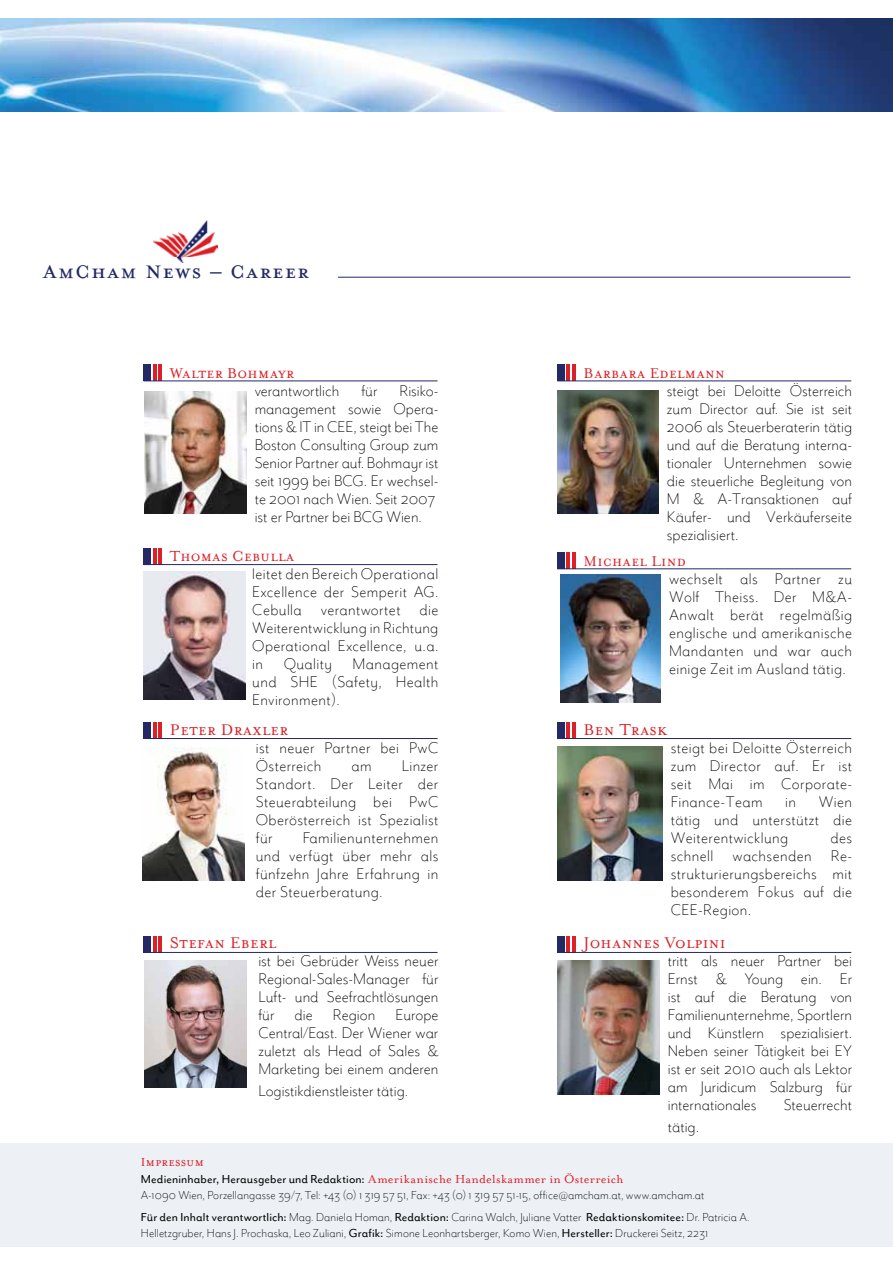
<style>
.page{position:relative;width:893px;height:1263px;background:#fff}
.page>*{position:absolute;margin:0;border:0;box-sizing:border-box;transform-origin:0 0}
.t1{font:28.5px "Mrs Eaves Petite Caps";letter-spacing:.03em;color:#232964}
.t2{font:18px/18px "Mr Eaves Mod Alt L";letter-spacing:.01em;color:#000;text-align:justify}
.t3{font:18px "Mrs Eaves Small Caps";letter-spacing:.02em;color:#da2128}
.t4{font:16.5px "Mrs Eaves Small Caps";letter-spacing:.02em;color:#da2128}
.t5{font:13.5px "Mr Eaves Mod Alt L";letter-spacing:.005em;color:#000}
.t6{font:13.5px "Mr Eaves Mod Alt R";letter-spacing:.005em;color:#000}
.t7{font:13.5px "Mrs Eaves Small Caps";letter-spacing:.02em;color:#da2128}
.s1{font-family:"Mrs Eaves Roman";color:#da2128}
.s2{font-family:"Mr Eaves Mod Alt L"}
.s3{font-family:"Mr Eaves Mod Alt R"}
</style>
<div class="page">
<img style="left:0;top:18px;width:893px;height:94px">
<div style="left:0;top:1143px;width:893px;height:104px;background:#edf1f6"></div>
<hr style="left:338px;top:277px;width:512px;height:1px;background:#232964">
<img style="left:153px;top:221px;width:65px;height:41px">
<img style="left:143px;top:572px;width:102px;height:127px">
<img style="left:560px;top:575px;width:101px;height:127px">
<img style="left:142px;top:747px;width:102px;height:133px">
<img style="left:557px;top:746px;width:105px;height:134px">
<img style="left:144px;top:961px;width:102px;height:126px">
<img style="left:557px;top:961px;width:102px;height:134px">
<img style="left:145px;top:391px;width:101px;height:123px">
<img style="left:557px;top:391px;width:101px;height:123px">
<div style="left:144px;top:364px;width:7px;height:17px;background:#232964"></div>
<hr style="left:153px;top:364px;width:3px;height:17px;background:#da2128">
<hr style="left:158px;top:364px;width:3px;height:17px;background:#da2128">
<hr style="left:144px;top:381px;width:293px;height:1px;background:#232964">
<div style="left:557px;top:364px;width:8px;height:17px;background:#232964"></div>
<hr style="left:567px;top:364px;width:3px;height:17px;background:#da2128">
<hr style="left:572px;top:364px;width:3px;height:17px;background:#da2128">
<hr style="left:557px;top:381px;width:294px;height:1px;background:#232964">
<div style="left:144px;top:548px;width:7px;height:17px;background:#232964"></div>
<hr style="left:153px;top:548px;width:3px;height:17px;background:#da2128">
<hr style="left:158px;top:548px;width:3px;height:17px;background:#da2128">
<hr style="left:144px;top:564px;width:293px;height:1px;background:#232964">
<div style="left:557px;top:552px;width:8px;height:17px;background:#232964"></div>
<hr style="left:567px;top:552px;width:3px;height:17px;background:#da2128">
<hr style="left:572px;top:552px;width:3px;height:17px;background:#da2128">
<hr style="left:557px;top:568px;width:294px;height:1px;background:#232964">
<div style="left:144px;top:722px;width:7px;height:17px;background:#232964"></div>
<hr style="left:153px;top:722px;width:3px;height:17px;background:#da2128">
<hr style="left:158px;top:722px;width:3px;height:17px;background:#da2128">
<hr style="left:144px;top:738px;width:293px;height:1px;background:#232964">
<div style="left:557px;top:722px;width:8px;height:17px;background:#232964"></div>
<hr style="left:567px;top:722px;width:3px;height:17px;background:#da2128">
<hr style="left:572px;top:722px;width:3px;height:17px;background:#da2128">
<hr style="left:557px;top:738px;width:294px;height:1px;background:#232964">
<div style="left:144px;top:936px;width:7px;height:17px;background:#232964"></div>
<hr style="left:153px;top:936px;width:3px;height:17px;background:#da2128">
<hr style="left:158px;top:936px;width:3px;height:17px;background:#da2128">
<hr style="left:144px;top:952px;width:293px;height:1px;background:#232964">
<div style="left:557px;top:936px;width:8px;height:17px;background:#232964"></div>
<hr style="left:567px;top:936px;width:3px;height:17px;background:#da2128">
<hr style="left:572px;top:936px;width:3px;height:17px;background:#da2128">
<hr style="left:557px;top:952px;width:294px;height:1px;background:#232964">
<h1 class="t1" style="left:43px;top:258px;width:268px">AmCham News – Career</h1>
<p class="t4" style="left:170px;top:364px;width:126px">Walter Bohmayr</p>
<p class="t2" style="left:255px;top:381px;width:185px;text-align:left">verantwortlich für Risiko&shy;management sowie Opera&shy;tions &amp; IT in CEE, steigt bei The<br>Boston Consulting Group zum<br>Senior Partner auf. Bohmayr ist seit 1999 bei BCG. Er wechsel&shy;te 2001 nach Wien. Seit 2007 ist er Partner bei BCG Wien.</p>
<p class="t4" style="left:170px;top:547px;width:126px">Thomas Cebulla</p>
<p class="t2" style="left:252px;top:564px;width:188px">leitet den Bereich Operational Excellence der Semperit AG.<br>Cebulla verantwortet die Weiterentwicklung in Richtung Operational Excellence, u.a. in Quality Management und SHE (Safety, Health Environment).</p>
<p class="t3" style="left:170px;top:720px;width:120px">Peter Draxler</p>
<p class="t2" style="left:256px;top:739px;width:184px">ist neuer Partner bei PwC<br>Österreich</p>
<p class="t2" style="left:256px;top:757px;width:184px;text-indent:146px">Linzer Standort. Der Leiter der Steuerabteilung bei PwC Oberösterreich ist Spezialist für</p>
<p class="t2" style="left:352px;top:757px;width:22px">am</p>
<p class="t2" style="left:256px;top:829px;width:184px;text-indent:47px">Familienunternehmen und verfügt über mehr als fünfzehn Jahre Erfahrung in der Steuerberatung.</p>
<p class="t3" style="left:170px;top:933px;width:108px">Stefan Eberl</p>
<p class="t2" style="left:258px;top:951px;width:182px">ist bei Gebrüder Weiss neuer Regional-Sales-Manager für Luft- und Seefrachtlösungen für die Region Europe Central/East. Der Wiener war zuletzt als Head of Sales &amp; Marketing bei einem anderen</p>
<p class="t2" style="left:258px;top:1081px;width:151px">Logistikdienstleister tätig.</p>
<p class="t4" style="left:584px;top:364px;width:143px">Barbara Edelmann</p>
<p class="t2" style="left:667px;top:381px;width:187px">steigt bei Deloitte Österreich zum Director auf. Sie ist seit 2006 als Steuerberaterin tätig und auf die Beratung interna&shy;tionaler Unternehmen sowie die steuerliche Begleitung von M &amp; A-Transaktionen auf Käufer- und Verkäuferseite spezialisiert.</p>
<p class="t4" style="left:584px;top:552px;width:104px">Michael Lind</p>
<p class="t2" style="left:669px;top:570px;width:185px">wechselt als Partner zu Wolf Theiss. Der M&amp;A-Anwalt berät regelmäßig englische und amerikanische Mandanten und war auch einige Zeit im Ausland tätig.</p>
<p class="t3" style="left:584px;top:720px;width:85px">Ben Trask</p>
<p class="t2" style="left:671px;top:739px;width:183px">steigt bei Deloitte Österreich zum Director auf. Er ist seit Mai im Corporate-Finance-Team</p>
<p class="t2" style="left:671px;top:793px;width:183px;text-indent:148px">Wien tätig und unterstützt die Weiterentwicklung</p>
<p class="t2" style="left:785px;top:793px;width:12px">in</p>
<p class="t2" style="left:671px;top:829px;width:183px;text-indent:160px">des schnell wachsenden Re&shy;strukturierungsbereichs mit besonderem Fokus auf die CEE-Region.</p>
<p class="t3" style="left:584px;top:933px;width:144px">Johannes Volpini</p>
<p class="t2" style="left:668px;top:951px;width:186px">tritt als neuer Partner bei Ernst &amp; Young ein. Er ist auf die Beratung von Familienunternehme, Sportlern und Künstlern spezialisiert.<br>Neben seiner Tätigkeit bei EY ist er seit 2010 auch als Lektor am Juridicum Salzburg für internationales</p>
<p class="t2" style="left:784px;top:1095px;width:70px">Steuerrecht</p>
<p class="t2" style="left:668px;top:1117px;width:33px">tätig.</p>
<p class="t7" style="left:141px;top:1155px;width:64px">Impressum</p>
<p class="t6" style="left:141px;top:1171px;width:484px">Medieninhaber, Herausgeber und Redaktion: <span class="s1">Amerikanische Handelskammer in Österreich</span></p>
<p class="t5" style="left:141px;top:1187px;width:565px">A-1090 Wien, Porzellangasse 39/7, Tel: +43 (0) 1 319 57 51, Fax: +43 (0) 1 319 57 51-15, office@amcham.at, www.amcham.at</p>
<p class="t6" style="left:141px;top:1209px;width:610px">Für den Inhalt verantwortlich: <span class="s2">Mag. Daniela Homan,</span> Redaktion: <span class="s2">Carina Walch, Juliane Vatter</span> Redaktionskomitee: <span class="s2">Dr. Patricia A.</span></p>
<p class="t5" style="left:141px;top:1226px;width:569px">Helletzgruber, Hans J. Prochaska, Leo Zuliani, <span class="s3">Grafik:</span> Simone Leonhartsberger, Komo Wien, <span class="s3">Hersteller:</span> Druckerei Seitz, 2231</p>
</div>
